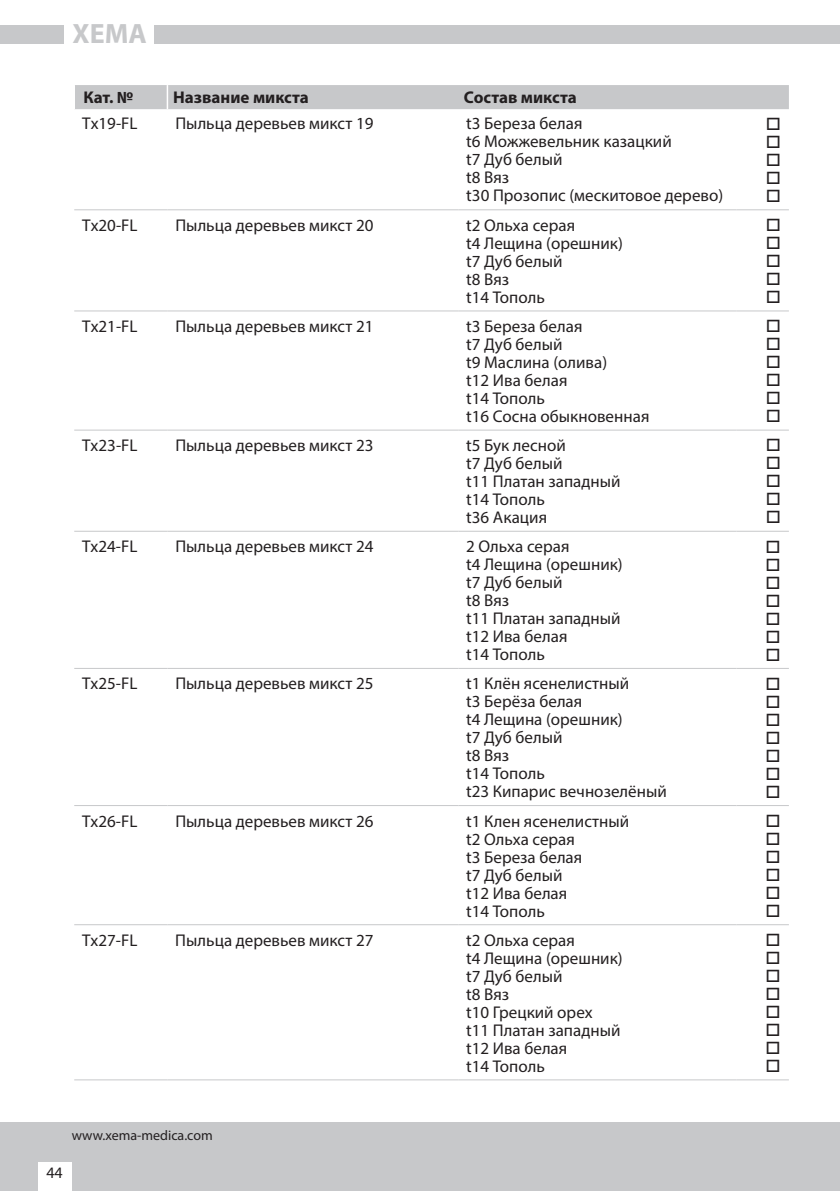
<style>
.page{position:relative;width:840px;height:1191px;background:#fff}
.page>*{position:absolute;margin:0;border:0;box-sizing:border-box;transform-origin:0 0}
.t1{font:700 28px "Myriad Pro";color:#c7c8ca}
.t2{font:17px/18px "Myriad Pro";color:#231f20}
.t3{font:17px/18px "Wingdings";color:#231f20;text-align:justify}
.t4{font:700 17px "Myriad Pro";color:#231f20}
.t5{font:16px "Myriad Pro";color:#231f20}
.t6{font:14px "Myriad Pro";color:#231f20}
</style>
<div class="page">
<div style="left:0;top:25px;width:63px;height:18px;background:#c7c8ca"></div>
<div style="left:0;top:1121px;width:839px;height:70px;background:#c7c8ca"></div>
<div style="left:154px;top:25px;width:685px;height:18px;background:#c7c8ca"></div>
<div style="left:38px;top:1162px;width:33px;height:29px;background:#fff"></div>
<div style="left:75px;top:85px;width:713px;height:24px;background:#c7c8ca"></div>
<hr style="left:74px;top:209px;width:93px;height:1px;background:#c7c8ca">
<hr style="left:167px;top:209px;width:291px;height:1px;background:#c7c8ca">
<hr style="left:458px;top:209px;width:278px;height:1px;background:#c7c8ca">
<hr style="left:736px;top:209px;width:52px;height:1px;background:#c7c8ca">
<hr style="left:74px;top:310px;width:93px;height:1px;background:#c7c8ca">
<hr style="left:167px;top:310px;width:291px;height:1px;background:#c7c8ca">
<hr style="left:458px;top:310px;width:278px;height:1px;background:#c7c8ca">
<hr style="left:736px;top:310px;width:52px;height:1px;background:#c7c8ca">
<hr style="left:74px;top:429px;width:93px;height:1px;background:#c7c8ca">
<hr style="left:167px;top:429px;width:291px;height:1px;background:#c7c8ca">
<hr style="left:458px;top:429px;width:278px;height:1px;background:#c7c8ca">
<hr style="left:736px;top:429px;width:52px;height:1px;background:#c7c8ca">
<hr style="left:74px;top:531px;width:93px;height:1px;background:#c7c8ca">
<hr style="left:167px;top:531px;width:291px;height:1px;background:#c7c8ca">
<hr style="left:458px;top:531px;width:278px;height:1px;background:#c7c8ca">
<hr style="left:736px;top:531px;width:52px;height:1px;background:#c7c8ca">
<hr style="left:74px;top:668px;width:93px;height:1px;background:#c7c8ca">
<hr style="left:167px;top:668px;width:291px;height:1px;background:#c7c8ca">
<hr style="left:458px;top:668px;width:278px;height:1px;background:#c7c8ca">
<hr style="left:736px;top:668px;width:52px;height:1px;background:#c7c8ca">
<hr style="left:74px;top:805px;width:93px;height:1px;background:#c7c8ca">
<hr style="left:167px;top:805px;width:291px;height:1px;background:#c7c8ca">
<hr style="left:458px;top:805px;width:278px;height:1px;background:#c7c8ca">
<hr style="left:736px;top:805px;width:52px;height:1px;background:#c7c8ca">
<hr style="left:74px;top:924px;width:93px;height:1px;background:#c7c8ca">
<hr style="left:167px;top:924px;width:291px;height:1px;background:#c7c8ca">
<hr style="left:458px;top:924px;width:278px;height:1px;background:#c7c8ca">
<hr style="left:736px;top:924px;width:52px;height:1px;background:#c7c8ca">
<hr style="left:74px;top:1079px;width:93px;height:1px;background:#c7c8ca">
<hr style="left:167px;top:1079px;width:291px;height:1px;background:#c7c8ca">
<hr style="left:458px;top:1079px;width:278px;height:1px;background:#c7c8ca">
<hr style="left:736px;top:1079px;width:52px;height:1px;background:#c7c8ca">
<hr style="left:166px;top:85px;width:2px;height:24px;background:#fff">
<h1 class="t1" style="left:73px;top:16px;width:76px">ХЕМА</h1>
<p class="t4" style="left:83px;top:87px;width:52px">Кат. №</p>
<p class="t4" style="left:173px;top:87px;width:137px">Название микста</p>
<p class="t4" style="left:463px;top:87px;width:114px">Состав микста</p>
<p class="t2" style="left:82px;top:114px;width:57px">Тx19-FL</p>
<p class="t2" style="left:175px;top:114px;width:199px">Пыльца деревьев микст 19</p>
<p class="t2" style="left:466px;top:114px;width:258px">t3 Береза белая<br>t6 Можжевельник казацкий<br>t7 Дуб белый<br>t8 Вяз<br>t30 Прозопис (мескитовое дерево)</p>
<p class="t3" style="left:765px;top:115px;width:17px">□ □ □ □ □</p>
<p class="t2" style="left:82px;top:216px;width:57px">Тx20-FL</p>
<p class="t2" style="left:175px;top:216px;width:199px">Пыльца деревьев микст 20</p>
<p class="t2" style="left:466px;top:216px;width:158px">t2 Ольха серая<br>t4 Лещина (орешник) t7 Дуб белый<br>t8 Вяз<br>t14 Тополь</p>
<p class="t3" style="left:765px;top:216px;width:17px">□ □ □ □ □</p>
<p class="t2" style="left:82px;top:317px;width:57px">Тx21-FL</p>
<p class="t2" style="left:175px;top:317px;width:199px">Пыльца деревьев микст 21</p>
<p class="t2" style="left:466px;top:317px;width:184px">t3 Береза белая<br>t7 Дуб белый<br>t9 Маслина (олива)<br>t12 Ива белая<br>t14 Тополь<br>t16 Сосна обыкновенная</p>
<p class="t3" style="left:765px;top:317px;width:17px">□ □ □ □ □ □</p>
<p class="t2" style="left:82px;top:436px;width:57px">Тx23-FL</p>
<p class="t2" style="left:175px;top:436px;width:199px">Пыльца деревьев микст 23</p>
<p class="t2" style="left:466px;top:436px;width:156px">t5 Бук лесной<br>t7 Дуб белый<br>t11 Платан западный t14 Тополь<br>t36 Акация</p>
<p class="t3" style="left:765px;top:436px;width:17px">□ □ □ □ □</p>
<p class="t2" style="left:82px;top:537px;width:57px">Тx24-FL</p>
<p class="t2" style="left:175px;top:537px;width:199px">Пыльца деревьев микст 24</p>
<p class="t2" style="left:466px;top:537px;width:158px">2 Ольха серая<br>t4 Лещина (орешник) t7 Дуб белый<br>t8 Вяз<br>t11 Платан западный t12 Ива белая<br>t14 Тополь</p>
<p class="t3" style="left:765px;top:537px;width:17px">□ □ □ □ □ □ □</p>
<p class="t2" style="left:82px;top:674px;width:57px">Тx25-FL</p>
<p class="t2" style="left:175px;top:674px;width:199px">Пыльца деревьев микст 25</p>
<p class="t2" style="left:466px;top:674px;width:202px">t1 Клён ясенелистный<br>t3 Берёза белая<br>t4 Лещина (орешник)<br>t7 Дуб белый<br>t8 Вяз<br>t14 Тополь<br>t23 Кипарис вечнозелёный</p>
<p class="t3" style="left:765px;top:675px;width:17px">□ □ □ □ □ □ □</p>
<p class="t2" style="left:82px;top:811px;width:57px">Тx26-FL</p>
<p class="t2" style="left:175px;top:811px;width:199px">Пыльца деревьев микст 26</p>
<p class="t2" style="left:466px;top:811px;width:164px">t1 Клен ясенелистный t2 Ольха серая<br>t3 Береза белая<br>t7 Дуб белый<br>t12 Ива белая<br>t14 Тополь</p>
<p class="t3" style="left:765px;top:812px;width:17px">□ □ □ □ □ □</p>
<p class="t2" style="left:82px;top:930px;width:57px">Тx27-FL</p>
<p class="t2" style="left:175px;top:930px;width:199px">Пыльца деревьев микст 27</p>
<p class="t2" style="left:466px;top:930px;width:158px">t2 Ольха серая<br>t4 Лещина (орешник) t7 Дуб белый<br>t8 Вяз<br>t10 Грецкий орех<br>t11 Платан западный t12 Ива белая<br>t14 Тополь</p>
<p class="t3" style="left:765px;top:931px;width:17px">□ □ □ □ □ □ □ □</p>
<p class="t6" style="left:72px;top:1126px;width:142px">www.xema-medica.com</p>
<p class="t5" style="left:46px;top:1163px;width:18px">44</p>
</div>
